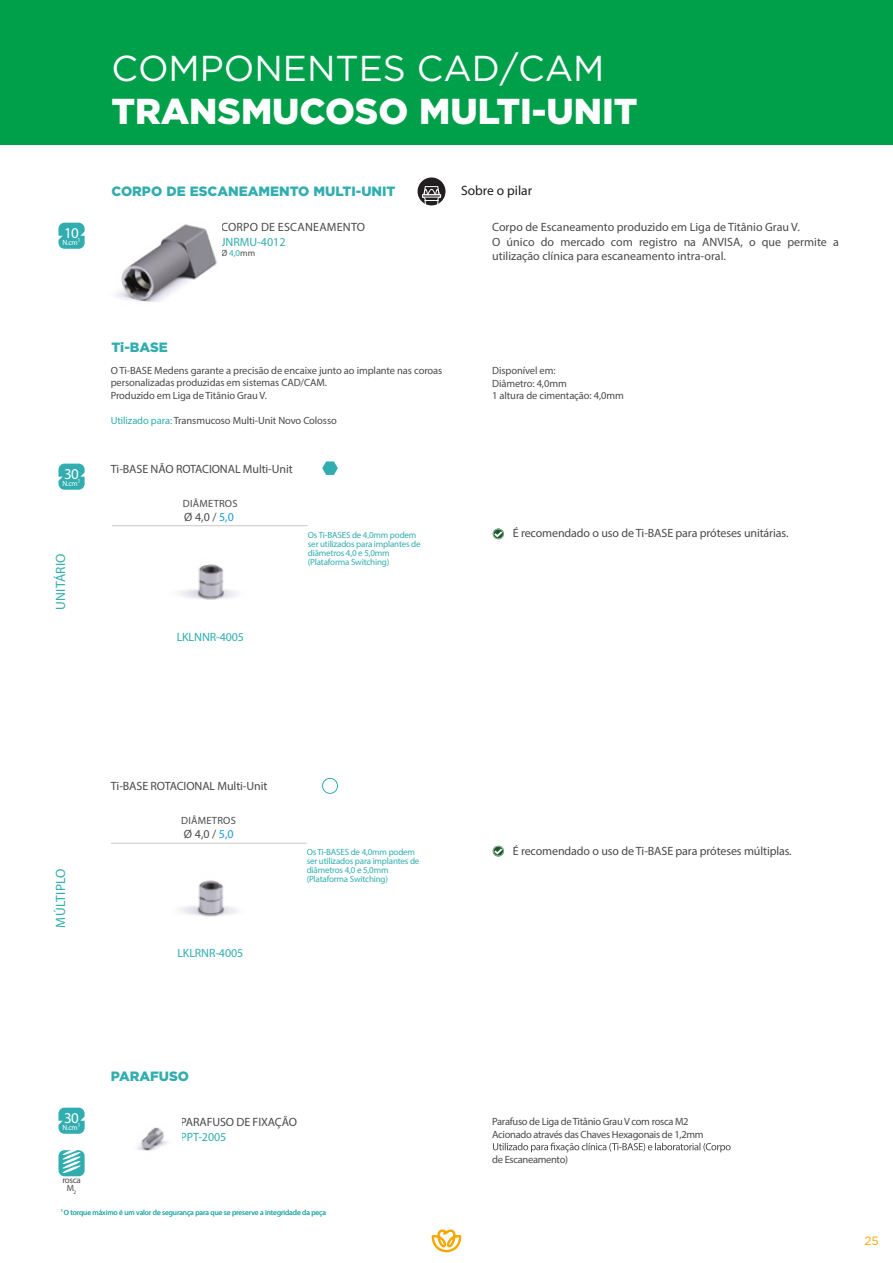
<style>
.page{position:relative;width:893px;height:1263px;background:#fff}
.page>*{position:absolute;margin:0;border:0;box-sizing:border-box;transform-origin:0 0}
.t1{font:900 36px "Gotham";color:#fff}
.t2{font:36px "Gotham";color:#fff}
.t3{font:15px "Myriad Pro";color:#fff}
.t4{font:900 13.5px "Gotham";color:#31adaf}
.t5{font:13.5px "Myriad Pro";letter-spacing:.02em;color:#31adaf}
.t6{font:13.5px "Myriad Pro";color:#1d1d1c}
.t7{font:12px/14.4px "Myriad Pro";letter-spacing:-.01em;color:#4b4a49}
.t8{font:12px "Myriad Pro";letter-spacing:-.01em;color:#31adaf}
.t9{font:12px "Myriad Pro";letter-spacing:.02em;color:#4b4a49}
.t10{font:12px "Gotham";color:#f5a804}
.t11{font:10.5px/12.6px "Myriad Pro";letter-spacing:-.01em;color:#4b4a49}
.t12{font:10.5px/12.6px "Myriad Pro";letter-spacing:-.03em;color:#4b4a49}
.t13{font:10.5px "Myriad Pro";letter-spacing:.02em;color:#4b4a49}
.t14{font:9px/9px "Myriad Pro";letter-spacing:-.02em;color:#31adaf}
.t15{font:9px/7.5px "Myriad Pro";letter-spacing:-.04em;color:#4b4a49;text-align:center}
.t16{font:7.5px "Myriad Pro";letter-spacing:-.01em;color:#31adaf}
.t17{font:7.5px "Myriad Pro";color:#fff}
.s1{color:#31adaf}
.s2{color:#1c9cd8}
</style>
<div class="page">
<svg style="left:432px;top:1229px;width:29px;height:23px"></svg>
<div style="left:0;top:0;width:893px;height:144px;background:#00a04b"></div>
<div style="left:418px;top:177px;width:27px;height:28px;background:#221f20;border-radius:50%"></div>
<svg style="left:422px;top:186px;width:19px;height:19px"></svg>
<img style="left:148px;top:526px;width:124px;height:74px">
<img style="left:148px;top:842px;width:124px;height:75px">
<svg style="left:493px;top:1143px;width:238px;height:9px"></svg>
<div style="left:58px;top:223px;width:27px;height:26px;background:#31adaf;border-radius:6px"></div>
<svg style="left:58px;top:236px;width:5px;height:4px"></svg>
<svg style="left:80px;top:231px;width:5px;height:5px"></svg>
<div style="left:58px;top:464px;width:27px;height:26px;background:#31adaf;border-radius:6px"></div>
<svg style="left:58px;top:477px;width:5px;height:4px"></svg>
<svg style="left:80px;top:472px;width:5px;height:5px"></svg>
<div style="left:58px;top:1108px;width:27px;height:26px;background:#31adaf;border-radius:6px"></div>
<svg style="left:58px;top:1121px;width:5px;height:4px"></svg>
<svg style="left:80px;top:1116px;width:5px;height:5px"></svg>
<svg style="left:58px;top:1150px;width:27px;height:26px"></svg>
<hr style="left:112px;top:525px;width:196px;height:1px;background:#c9c8c8">
<svg style="left:493px;top:528px;width:11px;height:11px"></svg>
<hr style="left:111px;top:843px;width:196px;height:1px;background:#c9c8c8">
<svg style="left:493px;top:846px;width:11px;height:10px"></svg>
<img style="left:115px;top:224px;width:102px;height:78px">
<img style="left:136px;top:1127px;width:32px;height:24px">
<div style="left:322px;top:778px;width:16px;height:16px;border:1px solid #31adaf;border-radius:50%"></div>
<svg style="left:322px;top:461px;width:16px;height:14px"></svg>
<p class="t3" style="left:64px;top:224px;width:16px">10</p>
<p class="t17" style="left:63px;top:238px;width:19px">N.cm<sup>1</sup></p>
<h1 class="t2" style="left:111px;top:48px;width:495px">COMPONENTES CAD/CAM</h1>
<h1 class="t1" style="left:111px;top:87px;width:528px">TRANSMUCOSO MULTI-UNIT</h1>
<p class="t4" style="left:111px;top:182px;width:286px">CORPO DE ESCANEAMENTO MULTI-UNIT</p>
<p class="t9" style="left:221px;top:220px;width:146px">CORPO DE ESCANEAMENTO</p>
<p class="t8" style="left:221px;top:234px;width:66px">JNRMU-4012</p>
<p class="t15" style="left:221px;top:250px;width:36px">Ø <span class="s1">4,0</span>mm</p>
<p class="t6" style="left:461px;top:182px;width:72px">Sobre o pilar</p>
<p class="t7" style="left:492px;top:220px;width:348px">Corpo de Escaneamento produzido em Liga de Titânio Grau V.<br>O único do mercado com registro na ANVISA, o que permite a utilização clínica para escaneamento intra-oral.</p>
<p class="t3" style="left:64px;top:464px;width:16px">30</p>
<p class="t17" style="left:63px;top:479px;width:19px">N.cm<sup>1</sup></p>
<p class="t5" style="left:52px;top:610px;width:58px;rotate:-90deg">UNITÁRIO</p>
<p class="t4" style="left:111px;top:338px;width:58px">Ti-BASE</p>
<p class="t11" style="left:111px;top:364px;width:333px">O Ti-BASE Medens garante a precisão de encaixe junto ao implante nas coroas personalizadas produzidas em sistemas CAD/CAM.<br>Produzido em Liga de Titânio Grau V.</p>
<p class="t11" style="left:111px;top:414px;width:228px"><span class="s1">Utilizado para:</span> Transmucoso Multi-Unit Novo Colosso</p>
<p class="t7" style="left:111px;top:461px;width:183px">Ti-BASE NÃO ROTACIONAL Multi-Unit</p>
<p class="t13" style="left:183px;top:497px;width:56px">DIÂMETROS</p>
<p class="t7" style="left:184px;top:509px;width:51px">Ø 4,0 / <span class="s2">5,0</span></p>
<p class="t8" style="left:177px;top:629px;width:69px">LKLNNR-4005</p>
<p class="t14" style="left:308px;top:530px;width:114px">Os Ti-BASES de 4,0mm podem ser utilizados para implantes de diâmetros 4,0 e 5,0mm (Plataforma Switching)</p>
<p class="t11" style="left:492px;top:364px;width:133px">Disponível em:<br>Diâmetro: 4,0mm<br>1 altura de cimentação: 4,0mm</p>
<p class="t7" style="left:513px;top:526px;width:277px">É recomendado o uso de Ti-BASE para próteses unitárias.</p>
<p class="t7" style="left:111px;top:778px;width:158px">Ti-BASE ROTACIONAL Multi-Unit</p>
<p class="t13" style="left:181px;top:814px;width:56px">DIÂMETROS</p>
<p class="t5" style="left:52px;top:927px;width:60px;rotate:-90deg">MÚLTIPLO</p>
<p class="t7" style="left:184px;top:826px;width:51px">Ø 4,0 / <span class="s2">5,0</span></p>
<p class="t8" style="left:177px;top:946px;width:67px">LKLRNR-4005</p>
<p class="t14" style="left:307px;top:847px;width:114px">Os Ti-BASES de 4,0mm podem ser utilizados para implantes de diâmetros 4,0 e 5,0mm (Plataforma Switching)</p>
<p class="t3" style="left:64px;top:1108px;width:16px">30</p>
<p class="t17" style="left:63px;top:1123px;width:19px">N.cm<sup>1</sup></p>
<p class="t15" style="left:62px;top:1176px;width:20px">rosca<br>M<sub>2</sub></p>
<p class="t4" style="left:111px;top:1067px;width:80px">PARAFUSO</p>
<p class="t7" style="left:181px;top:1115px;width:118px">PARAFUSO DE FIXAÇÃO</p>
<p class="t8" style="left:181px;top:1129px;width:47px">PPT-2005</p>
<p class="t16" style="left:61px;top:1207px;width:267px"><sup>1</sup>O torque máximo é um valor de segurança para que se preserve a integridade da peça</p>
<p class="t7" style="left:513px;top:843px;width:280px">É recomendado o uso de Ti-BASE para próteses múltiplas.</p>
<p class="t12" style="left:492px;top:1115px;width:213px">Parafuso de Liga deTitânio GrauV com rosca M2<br>Acionado através das Chaves Hexagonais de 1,2mm</p>
<p class="t12" style="left:492px;top:1153px;width:77px">de Escaneamento)</p>
<p class="t10" style="left:864px;top:1234px;width:16px">25</p>
</div>
